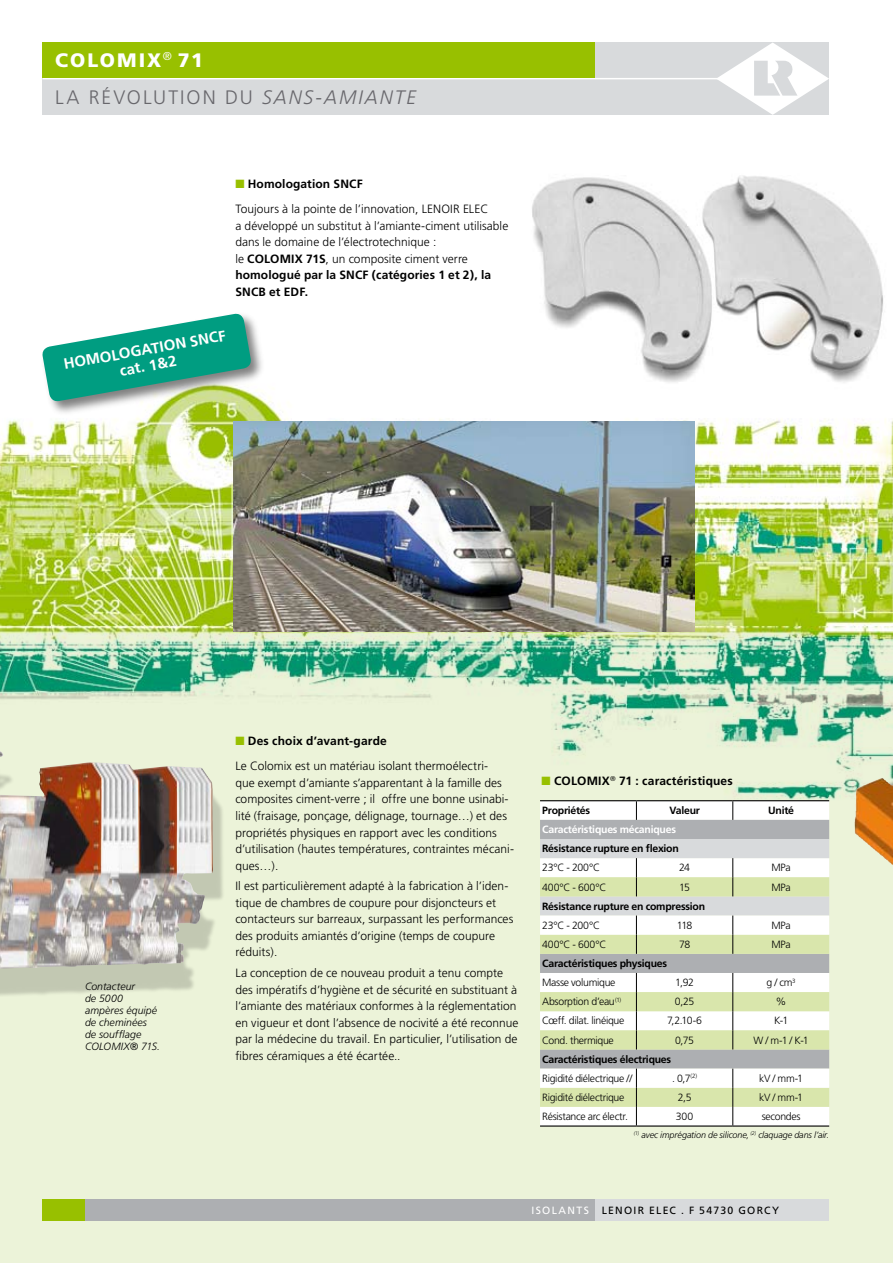
<style>
.page{position:relative;width:893px;height:1263px;background:#fff}
.page>*{position:absolute;margin:0;border:0;box-sizing:border-box;transform-origin:0 0}
.t1{font:300 19.5px/37px "Frutiger";letter-spacing:.105em;color:#68676c}
.t2{font:700 15px/16.5px "Frutiger";color:#fff;text-align:center}
.t3{font:300 12px/16.5px "Frutiger";letter-spacing:.005em;color:#000}
.t4{font:700 12px "Frutiger";letter-spacing:.015em;color:#000}
.t5{font:300 10.5px "Frutiger";letter-spacing:-.03em;color:#000}
.t6{font:700 10.5px "Frutiger";letter-spacing:-.02em;color:#000}
.t7{font:italic 300 10.5px/12px "Frutiger";letter-spacing:.01em;color:#000}
.t8{font:10.5px "Frutiger";letter-spacing:.125em;color:#000}
.t9{font:700 10.5px "Frutiger";letter-spacing:-.02em;color:#fff}
.t10{font:italic 300 9px "Frutiger";letter-spacing:-.01em;color:#000}
.s1{font-weight:900;color:#fff}
.s2{font-style:italic}
.s3{color:#98c000}
.s4{font-weight:700}
.s5{color:#fff}
</style>
<div class="page">
<div style="left:0;top:632px;width:893px;height:631px;background:#ecf3d9"></div>
<div style="left:43px;top:1199px;width:552px;height:21px;background:#adafb2"></div>
<div style="left:43px;top:1199px;width:42px;height:21px;background:#98c000"></div>
<div style="left:43px;top:43px;width:673px;height:72px;background:#d8dadc"></div>
<svg style="left:716px;top:43px;width:113px;height:72px"></svg>
<div style="left:595px;top:1199px;width:234px;height:21px;background:#d8dadc"></div>
<hr style="left:43px;top:78px;width:701px;height:1px;background:#fff">
<img style="left:0;top:397px;width:893px;height:730px">
<img style="left:480px;top:175px;width:413px;height:247px">
<div style="left:43px;top:43px;width:552px;height:35px;background:#98c000"></div>
<img style="left:234px;top:421px;width:461px;height:211px">
<div style="left:876px;top:740px;width:17px;height:205px;background:#000;opacity:.35"></div>
<div style="left:0;top:758px;width:226px;height:246px;background:#000;opacity:.18"></div>
<img style="left:0;top:736px;width:185px;height:238px">
<div style="left:39px;top:311px;width:228px;height:106px;background:#000;opacity:.5"></div>
<svg style="left:41px;top:312px;width:211px;height:90px"></svg>
<svg style="left:540px;top:801px;width:289px;height:19px;background:#f9f9f9"></svg>
<div style="left:540px;top:820px;width:289px;height:19px;background:#adafb2"></div>
<svg style="left:540px;top:954px;width:289px;height:171px;background:#dfe4d1"></svg>
<svg style="left:540px;top:839px;width:289px;height:115px;background:#e4e9d6"></svg>
<svg style="left:636px;top:973px;width:1px;height:76px"></svg>
<svg style="left:732px;top:973px;width:1px;height:76px"></svg>
<svg style="left:636px;top:1069px;width:1px;height:56px"></svg>
<svg style="left:732px;top:1069px;width:1px;height:56px"></svg>
<hr style="left:540px;top:800px;width:96px;height:1px;background:#000">
<hr style="left:636px;top:800px;width:97px;height:1px;background:#000">
<hr style="left:733px;top:800px;width:96px;height:1px;background:#000">
<svg style="left:636px;top:801px;width:1px;height:19px"></svg>
<svg style="left:732px;top:801px;width:1px;height:19px"></svg>
<hr style="left:540px;top:1125px;width:96px;height:1px;background:#000">
<hr style="left:636px;top:1125px;width:97px;height:1px;background:#000">
<hr style="left:733px;top:1125px;width:96px;height:1px;background:#000">
<h1 class="t1" style="left:55px;top:42px;width:363px"><span class="s1">COLOMIX</span><sup>®</sup> <span class="s1">71<br></span>LA RÉVOLUTION DU <span class="s2">SANS-AMIANTE</span></h1>
<p class="t3" style="left:235px;top:172px;width:255px;line-height:25px"><span class="s3">■</span> <span class="s4">Homologation SNCF<br></span>Toujours à la pointe de l’innovation, LENOIR ELEC</p>
<p class="t3" style="left:235px;top:218px;width:274px">a développé un substitut à l’amiante-ciment utilisable dans le domaine de l’électrotechnique :<br>le <span class="s4">COLOMIX 71S</span>, un composite ciment verre <span class="s4">homologué par la SNCF (catégories 1 et 2), la SNCB et EDF.</span></p>
<p class="t2" style="left:62px;top:356px;width:166px;rotate:-10deg">HOMOLOGATION SNCF cat. 1&amp;2</p>
<p class="t7" style="left:85px;top:981px;width:77px">Contacteur<br>de 5000 ampères équipé de cheminées de soufflage<br>COLOMIX® 71S.</p>
<p class="t3" style="left:235px;top:729px;width:254px;line-height:25px"><span class="s3">■</span> <span class="s4">Des choix d’avant-garde<br></span>Le Colomix est un matériau isolant thermoélectri-</p>
<p class="t3" style="left:235px;top:775px;width:280px">que exempt d’amiante s’apparentant à la famille des composites ciment-verre ; il offre une bonne usinabi&shy;lité (fraisage, ponçage, délignage, tournage…) et des propriétés physiques en rapport avec les conditions d’utilisation (hautes températures, contraintes mécani&shy;ques…).</p>
<p class="t3" style="left:235px;top:878px;width:280px">Il est particulièrement adapté à la fabrication à l’iden&shy;tique de chambres de coupure pour disjoncteurs et contacteurs sur barreaux, surpassant les performances des produits amiantés d’origine (temps de coupure réduits).</p>
<p class="t3" style="left:235px;top:965px;width:285px">La conception de ce nouveau produit a tenu compte des impératifs d’hygiène et de sécurité en substituant à l’amiante des matériaux conformes à la réglementation en vigueur et dont l’absence de nocivité a été reconnue par la médecine du travail. En particulier, l’utilisation de fibres céramiques a été écartée..</p>
<p class="t4" style="left:542px;top:773px;width:193px"><span class="s3">■</span> COLOMIX<sup>®</sup> 71 : caractéristiques</p>
<p class="t6" style="left:542px;top:804px;width:50px">Propriétés</p>
<p class="t6" style="left:669px;top:804px;width:32px">Valeur</p>
<p class="t6" style="left:768px;top:804px;width:27px">Unité</p>
<p class="t9" style="left:542px;top:823px;width:135px">Caractéristiques mécaniques</p>
<p class="t6" style="left:542px;top:842px;width:138px">Résistance rupture en flexion</p>
<p class="t5" style="left:542px;top:862px;width:59px">23°C - 200°C</p>
<p class="t5" style="left:679px;top:862px;width:13px">24</p>
<p class="t5" style="left:771px;top:862px;width:21px">MPa</p>
<p class="t5" style="left:542px;top:881px;width:66px">400°C - 600°C</p>
<p class="t5" style="left:679px;top:881px;width:12px">15</p>
<p class="t5" style="left:771px;top:881px;width:21px">MPa</p>
<p class="t6" style="left:542px;top:900px;width:165px">Résistance rupture en compression</p>
<p class="t5" style="left:542px;top:919px;width:59px">23°C - 200°C</p>
<p class="t5" style="left:677px;top:919px;width:17px">118</p>
<p class="t5" style="left:771px;top:919px;width:21px">MPa</p>
<p class="t5" style="left:542px;top:938px;width:66px">400°C - 600°C</p>
<p class="t5" style="left:679px;top:938px;width:13px">78</p>
<p class="t5" style="left:771px;top:938px;width:21px">MPa</p>
<p class="t6" style="left:542px;top:957px;width:127px">Caractéristiques physiques</p>
<p class="t5" style="left:542px;top:977px;width:75px">Masse volumique</p>
<p class="t5" style="left:675px;top:977px;width:20px">1,92</p>
<p class="t5" style="left:767px;top:977px;width:31px">g / cm<sup>3</sup></p>
<p class="t5" style="left:542px;top:996px;width:81px">Absorption d’eau<sup>(1)</sup></p>
<p class="t5" style="left:675px;top:996px;width:21px">0,25</p>
<p class="t5" style="left:776px;top:996px;width:12px">%</p>
<p class="t5" style="left:542px;top:1015px;width:84px">Cœff. dilat. linéique</p>
<p class="t5" style="left:667px;top:1015px;width:37px">7,2.10-6</p>
<p class="t5" style="left:774px;top:1015px;width:16px">K-1</p>
<p class="t5" style="left:542px;top:1034px;width:73px">Cond. thermique</p>
<p class="t5" style="left:675px;top:1034px;width:20px">0,75</p>
<p class="t5" style="left:753px;top:1034px;width:57px">W / m-1 / K-1</p>
<p class="t6" style="left:542px;top:1053px;width:131px">Caractéristiques électriques</p>
<p class="t5" style="left:542px;top:1072px;width:92px">Rigidité diélectrique //</p>
<p class="t5" style="left:677px;top:1072px;width:22px">0,7<sup>(2)</sup></p>
<p class="t5" style="left:759px;top:1072px;width:45px">kV / mm-1</p>
<p class="t5" style="left:542px;top:1091px;width:84px">Rigidité diélectrique</p>
<p class="t5" style="left:678px;top:1091px;width:15px">2,5</p>
<p class="t5" style="left:759px;top:1091px;width:45px">kV / mm-1</p>
<p class="t5" style="left:542px;top:1110px;width:87px">Résistance arc électr.</p>
<p class="t5" style="left:676px;top:1110px;width:19px">300</p>
<p class="t5" style="left:762px;top:1110px;width:40px">secondes</p>
<p class="t10" style="left:634px;top:1130px;width:197px"><sup>(1)</sup> avec imprégation de silicone, <sup>(2)</sup> claquage dans l’air.</p>
<p class="t8" style="left:531px;top:1204px;width:249px"><span class="s5">ISOLANTS</span> LENOIR ELEC . F 54730 GORCY</p>
</div>
